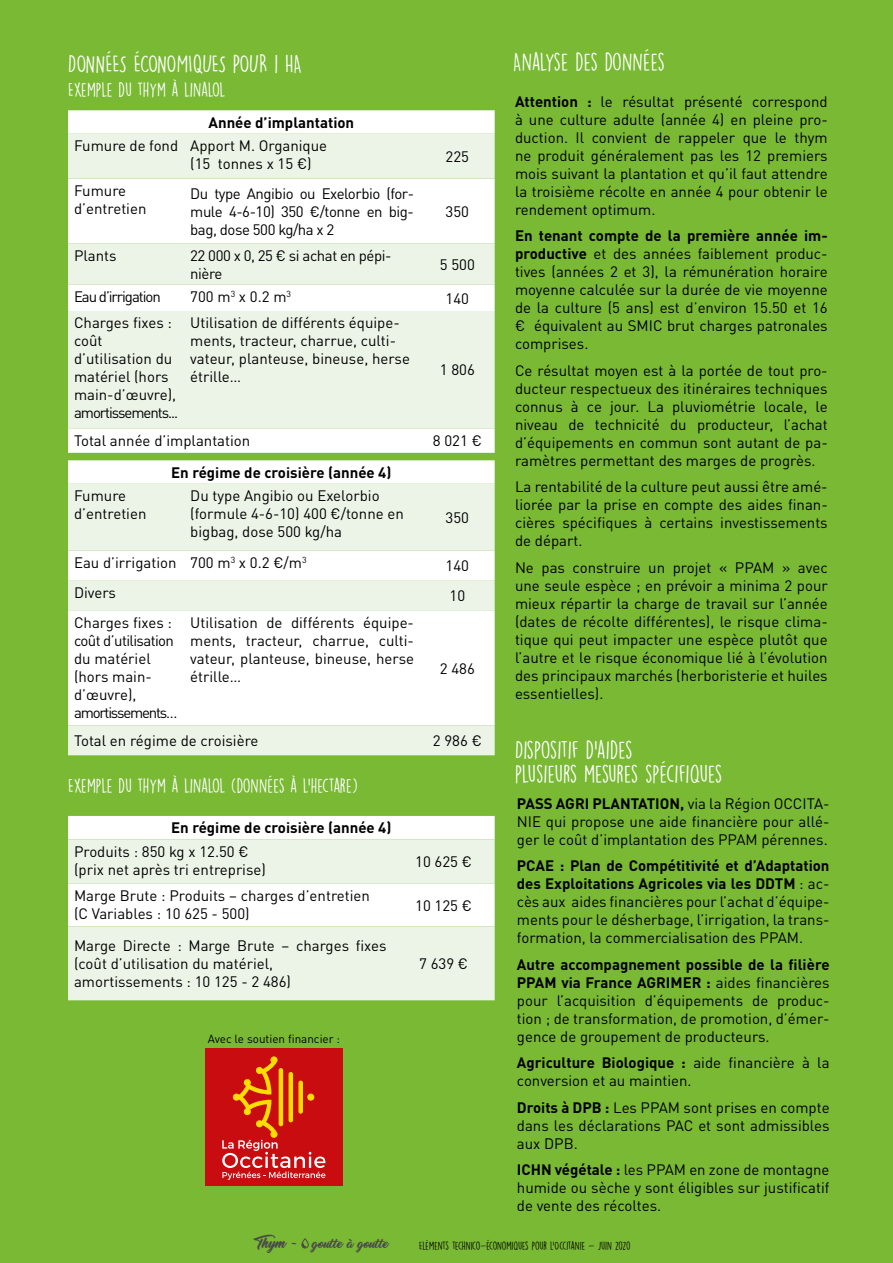
<style>
.page{position:relative;width:893px;height:1263px;background:#79b934}
.page>*{position:absolute;margin:0;border:0;box-sizing:border-box;transform-origin:0 0}
.t1{font:22.5px/24px "DK Lemon Yellow Sun";color:#fff}
.t2{font:22.5px "DK Lemon Yellow Sun";letter-spacing:-.025em;color:#fff}
.t3{font:18px "DK Lemon Yellow Sun";letter-spacing:-.025em;color:#fff}
.t4{font:15px/18px "DINOT";color:#000;text-align:justify}
.t5{font:15px/18px "DINOT";letter-spacing:-.03em;color:#000}
.t6{font:700 15px "DINOT";color:#000}
.t7{font:15px "DINOT";letter-spacing:-.07em;color:#000}
.t8{font:11.7px "DINOT";color:#000}
.t9{font:10.5px "DK Lemon Yellow Sun";letter-spacing:-.015em;color:#000}
.t10{font:10.5px "Thinking Of Betty";letter-spacing:-.055em;color:#4a4a49}
.s1{font-weight:700}
.s2{font-size:12px}
</style>
<div class="page">
<svg style="left:301px;top:1238px;width:8px;height:10px"></svg>
<div style="left:68px;top:110px;width:427px;height:201px;background:#fff"></div>
<div style="left:68px;top:134px;width:427px;height:45px;background:#ecf4e7"></div>
<div style="left:68px;top:243px;width:427px;height:42px;background:#ecf4e7"></div>
<div style="left:68px;top:311px;width:427px;height:117px;background:#ecf4e7"></div>
<svg style="left:68px;top:428px;width:427px;height:25px;background:#fcfdfb"></svg>
<div style="left:68px;top:460px;width:427px;height:120px;background:#fff"></div>
<div style="left:68px;top:484px;width:427px;height:67px;background:#ecf4e7"></div>
<div style="left:68px;top:580px;width:427px;height:31px;background:#ecf4e7"></div>
<div style="left:68px;top:611px;width:427px;height:114px;background:#fff"></div>
<div style="left:68px;top:725px;width:427px;height:30px;background:#ecf4e7"></div>
<div style="left:68px;top:816px;width:427px;height:110px;background:#fff"></div>
<div style="left:68px;top:839px;width:427px;height:44px;background:#ecf4e7"></div>
<div style="left:68px;top:926px;width:427px;height:74px;background:#ecf4e7"></div>
<div style="left:205px;top:1048px;width:138px;height:138px;background:#c90c0f"></div>
<svg style="left:222px;top:1056px;width:104px;height:124px"></svg>
<h1 class="t2" style="left:68px;top:50px;width:235px">DONNÉES ÉCONOMIQUES POUR 1 HA</h1>
<p class="t3" style="left:68px;top:78px;width:159px">EXEMPLE DU THYM À LINALOL</p>
<p class="t6" style="left:208px;top:113px;width:147px">Année d’implantation</p>
<p class="t4" style="left:190px;top:137px;width:138px;text-indent:-116px">Fumure de fond Apport M. Organique (15 tonnes x 15 €)</p>
<p class="t4" style="left:446px;top:147px;width:25px">225</p>
<p class="t4" style="left:74px;top:181px;width:74px">Fumure d’entretien</p>
<p class="t4" style="left:190px;top:184px;width:225px">Du type Angibio ou Exelorbio (for&shy;mule 4-6-10) 350 €/tonne en big&shy;bag, dose 500 kg/ha x 2</p>
<p class="t4" style="left:446px;top:202px;width:25px">350</p>
<p class="t4" style="left:74px;top:246px;width:44px">Plants</p>
<p class="t5" style="left:190px;top:246px;width:203px">22 000 x 0, 25 € si achat en pépi&shy;nière</p>
<p class="t4" style="left:440px;top:255px;width:37px">5 500</p>
<p class="t7" style="left:74px;top:287px;width:88px">Eau d’irrigation</p>
<p class="t4" style="left:190px;top:288px;width:102px">700 m<sup>3</sup> x 0.2 m<sup>3</sup></p>
<p class="t4" style="left:446px;top:289px;width:25px">140</p>
<p class="t4" style="left:74px;top:314px;width:106px;text-align:left">Charges fixes : coût d’utilisation du matériel (hors main-d’œuvre), amortissements...</p>
<p class="t4" style="left:190px;top:314px;width:221px;text-align:left">Utilisation de différents équipe&shy;ments, tracteur, charrue, culti&shy;vateur, planteuse, bineuse, herse étrille…</p>
<p class="t4" style="left:440px;top:361px;width:37px">1 806</p>
<p class="t4" style="left:74px;top:432px;width:178px">Total année d’implantation</p>
<p class="t4" style="left:433px;top:432px;width:50px">8 021 €</p>
<p class="t6" style="left:171px;top:463px;width:222px">En régime de croisière (année 4)</p>
<p class="t4" style="left:74px;top:487px;width:74px">Fumure d’entretien</p>
<p class="t4" style="left:190px;top:487px;width:215px;text-align:left">Du type Angibio ou Exelorbio (formule 4-6-10) 400 €/tonne en bigbag, dose 500 kg/ha</p>
<p class="t4" style="left:446px;top:508px;width:25px">350</p>
<p class="t4" style="left:74px;top:554px;width:234px">Eau d’irrigation 700 m<sup>3</sup> x 0.2 €/m<sup>3</sup></p>
<p class="t4" style="left:446px;top:556px;width:25px">140</p>
<p class="t4" style="left:74px;top:583px;width:43px">Divers</p>
<p class="t4" style="left:450px;top:586px;width:17px">10</p>
<p class="t5" style="left:74px;top:614px;width:105px">Charges fixes : coût d’utilisation du matériel (hors main&shy;d’œuvre), amortissements…</p>
<p class="t4" style="left:190px;top:614px;width:225px">Utilisation de différents équipe&shy;ments, tracteur, charrue, culti&shy;vateur, planteuse, bineuse, herse étrille…</p>
<p class="t4" style="left:440px;top:659px;width:37px">2 486</p>
<p class="t4" style="left:74px;top:731px;width:186px">Total en régime de croisière</p>
<p class="t4" style="left:433px;top:731px;width:50px">2 986 €</p>
<p class="t3" style="left:68px;top:775px;width:291px">EXEMPLE DU THYM À LINALOL (DONNÉES À L’HECTARE)</p>
<p class="t6" style="left:171px;top:818px;width:222px">En régime de croisière (année 4)</p>
<p class="t4" style="left:74px;top:842px;width:193px">Produits : 850 kg x 12.50 € (prix net après tri entreprise)</p>
<p class="t4" style="left:415px;top:852px;width:58px">10 625 €</p>
<p class="t4" style="left:74px;top:886px;width:297px">Marge Brute : Produits – charges d’entretien (C Variables : 10 625 - 500)</p>
<p class="t4" style="left:415px;top:896px;width:58px">10 125 €</p>
<p class="t4" style="left:74px;top:936px;width:314px;text-align:left">Marge Directe : Marge Brute – charges fixes (coût d’utilisation du matériel,<br>amortissements : 10 125 - 2 486)</p>
<p class="t4" style="left:419px;top:954px;width:50px">7 639 €</p>
<p class="t8" style="left:208px;top:1031px;width:134px">Avec le soutien financier :</p>
<h1 class="t1" style="left:513px;top:50px;width:153px">ANALYSE DES DONNÉES</h1>
<p class="t4" style="left:515px;top:92px;width:314px"><span class="s1">Attention :</span> le résultat présenté correspond à une culture adulte (année 4) en pleine pro&shy;duction. Il convient de rappeler que le thym ne produit généralement pas les 12 premiers mois suivant la plantation et qu’il faut attendre la troisième récolte en année 4 pour obtenir le rendement optimum.</p>
<p class="t4" style="left:515px;top:227px;width:314px"><span class="s1">En tenant compte de la première année im&shy;productive</span> et des années faiblement produc&shy;tives (années 2 et 3), la rémunération horaire moyenne calculée sur la durée de vie moyenne de la culture (5 ans) est d’environ 15.50 et 16 € équivalent au SMIC brut charges patronales comprises.</p>
<p class="t4" style="left:515px;top:361px;width:314px">Ce résultat moyen est à la portée de tout pro&shy;ducteur respectueux des itinéraires techniques connus à ce jour. La pluviométrie locale, le niveau de technicité du producteur, l’achat d’équipements en commun sont autant de pa&shy;ramètres permettant des marges de progrès.</p>
<p class="t4" style="left:515px;top:478px;width:314px">La rentabilité de la culture peut aussi être amé&shy;liorée par la prise en compte des aides finan&shy;cières spécifiques à certains investissements de départ.</p>
<p class="t4" style="left:515px;top:558px;width:314px">Ne pas construire un projet « PPAM » avec une seule espèce ; en prévoir a minima 2 pour mieux répartir la charge de travail sur l’année (dates de récolte différentes), le risque clima&shy;tique qui peut impacter une espèce plutôt que l’autre et le risque économique lié à l’évolution des principaux marchés (herboristerie et huiles essentielles).</p>
<h1 class="t1" style="left:515px;top:738px;width:209px">DISPOSITIF D’AIDES<br>PLUSIEURS MESURES SPÉCIFIQUES</h1>
<p class="t4" style="left:517px;top:794px;width:314px"><span class="s1">PASS AGRI PLANTATION,</span> via la Région OCCITA-NIE qui propose une aide financière pour allé&shy;ger le coût d’implantation des PPAM pérennes.</p>
<p class="t4" style="left:517px;top:856px;width:314px"><span class="s1">PCAE : Plan de Compétitivité et d’Adaptation des Exploitations Agricoles via les DDTM</span> : ac&shy;cès aux aides financières pour l’achat d’équipe&shy;ments pour le désherbage, l’irrigation, la trans&shy;formation, la commercialisation des PPAM.</p>
<p class="t4" style="left:517px;top:955px;width:314px"><span class="s1">Autre accompagnement possible de la filière PPAM via France AGRIMER :</span> aides financières pour l’acquisition d’équipements de produc&shy;tion ; de transformation, de promotion, d’émer&shy;gence de groupement de producteurs.</p>
<p class="t4" style="left:517px;top:1053px;width:314px"><span class="s1">Agriculture Biologique :</span> aide financière à la conversion et au maintien.</p>
<p class="t4" style="left:517px;top:1098px;width:314px"><span class="s1">Droits à DPB :</span> Les PPAM sont prises en compte dans les déclarations PAC et sont admissibles aux DPB.</p>
<p class="t4" style="left:517px;top:1160px;width:314px"><span class="s1">ICHN végétale :</span> les PPAM en zone de montagne humide ou sèche y sont éligibles sur justificatif de vente des récoltes.</p>
<p class="t10" style="left:257px;top:1238px;width:133px"><span class="s2">Thym -</span> goutte à goutte</p>
<p class="t9" style="left:419px;top:1239px;width:213px">ELÉMENTS TECHNICO-ÉCONOMIQUES POUR L’OCCITANIE - JUIN 2020</p>
</div>
